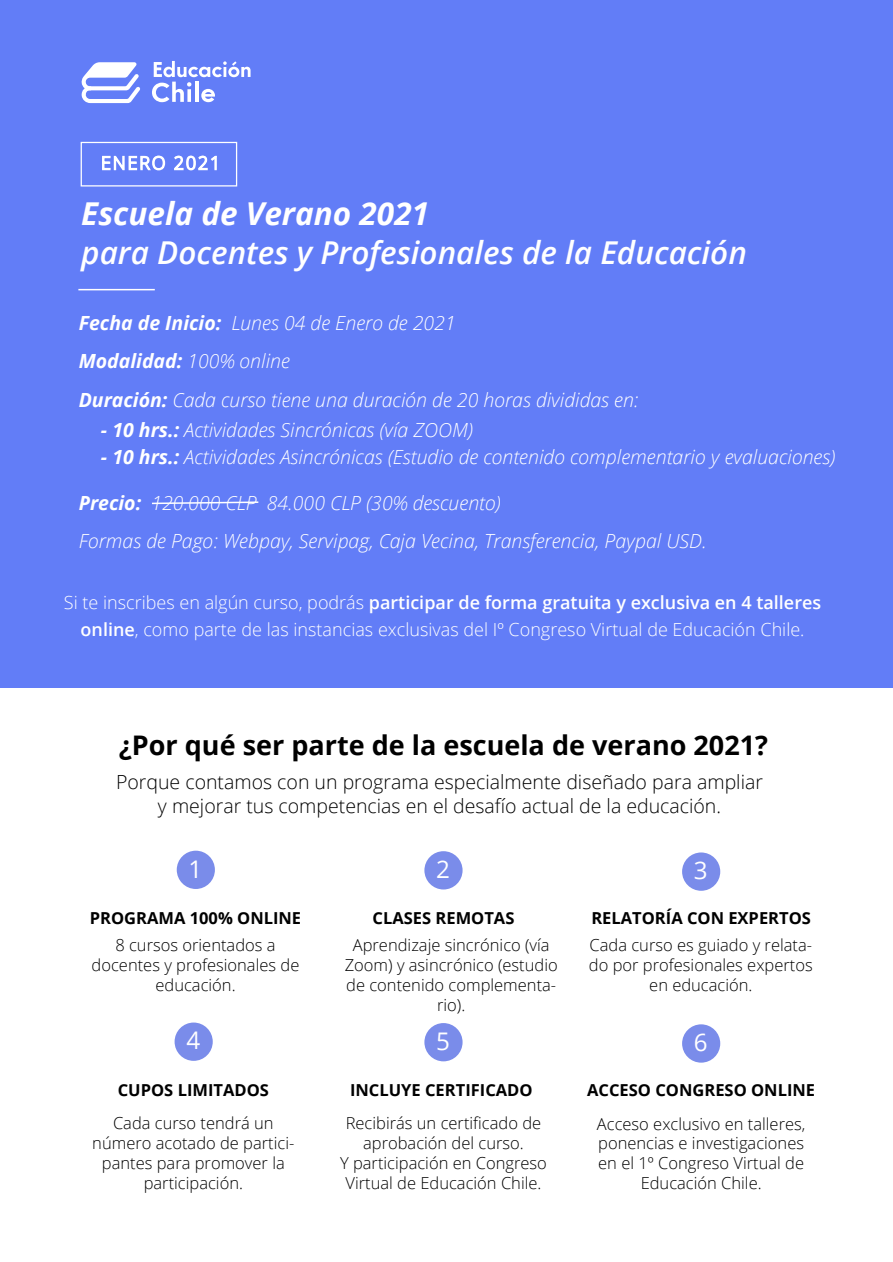
<style>
.page{position:relative;width:893px;height:1262px;background:#fff}
.page>*{position:absolute;margin:0;border:0;box-sizing:border-box;transform-origin:0 0}
.t1{font:italic 600 31.5px "Open Sans";color:#fff}
.t2{font:italic 700 31.5px "Open Sans";color:#fff}
.t3{font:700 27px "Open Sans";color:#000}
.t4{font:24.3px "Open Sans";color:#fff}
.t5{font:italic 300 19.5px/38.4px "Open Sans";color:#fff}
.t6{font:300 19.5px/23.4px "Open Sans";color:#000;text-align:center}
.t7{font:300 18px/27px "Open Sans";color:#fff;text-align:center}
.t8{font:300 16.5px/19.8px "Open Sans";color:#000;text-align:center}
.t9{font:700 16.5px "Open Sans";color:#000}
.s1{font-weight:700}
.s2{font-weight:600}
</style>
<div class="page">
<div style="left:0;top:0;width:892px;height:687px;background:#627df7"></div>
<svg style="left:81px;top:62px;width:59px;height:41px"></svg>
<svg style="left:152px;top:61px;width:98px;height:41px"></svg>
<div style="left:81px;top:142px;width:156px;height:44px;border:1px solid #fff"></div>
<svg style="left:102px;top:155px;width:64px;height:16px"></svg>
<svg style="left:174px;top:155px;width:43px;height:16px"></svg>
<hr style="left:78px;top:289px;width:77px;height:1px;background:#fff">
<div style="left:177px;top:850px;width:38px;height:39px;background:#7a8cea;border-radius:50%"></div>
<div style="left:424px;top:851px;width:38px;height:38px;background:#7a8cea;border-radius:50%"></div>
<div style="left:682px;top:852px;width:38px;height:38px;background:#7a8cea;border-radius:50%"></div>
<div style="left:174px;top:1022px;width:39px;height:38px;background:#7a8cea;border-radius:50%"></div>
<div style="left:424px;top:1023px;width:38px;height:38px;background:#7a8cea;border-radius:50%"></div>
<div style="left:682px;top:1024px;width:38px;height:38px;background:#7a8cea;border-radius:50%"></div>
<svg style="left:152px;top:501px;width:107px;height:4px"></svg>
<h1 class="t2" style="left:81px;top:192px;width:349px">Escuela de Verano 2021</h1>
<h1 class="t1" style="left:81px;top:231px;width:667px">para Docentes y Profesionales de la Educación</h1>
<p class="t5" style="left:79px;top:303px;width:561px"><span class="s1">Fecha de Inicio:</span> Lunes 04 de Enero de 2021<br><span class="s1">Modalidad:</span> 100% online<br><span class="s1">Duración:</span> Cada curso tiene una duración de 20 horas divididas en:</p>
<p class="t5" style="left:101px;top:410px;width:373px"><span class="s1">- 10 hrs.:</span> Actividades Sincrónicas (vía ZOOM)</p>
<p class="t5" style="left:101px;top:437px;width:735px"><span class="s1">- 10 hrs.:</span> Actividades Asincrónicas (Estudio de contenido complementario y evaluaciones)</p>
<p class="t5" style="left:79px;top:483px;width:629px"><span class="s1">Precio:</span> 120.000 CLP 84.000 CLP (30% descuento)<br>Formas de Pago: Webpay, Servipag, Caja Vecina, Transferencia, Paypal USD.</p>
<p class="t7" style="left:64px;top:588px;width:758px">Si te inscribes en algún curso, podrás <span class="s2">participar de forma gratuita y exclusiva en 4 talleres online</span>, como parte de las instancias exclusivas del Iº Congreso Virtual de Educación Chile.</p>
<h2 class="t3" style="left:119px;top:726px;width:650px">¿Por qué ser parte de la escuela de verano 2021?</h2>
<p class="t6" style="left:116px;top:770px;width:648px">Porque contamos con un programa especialmente diseñado para ampliar y mejorar tus competencias en el desafío actual de la educación.</p>
<h3 class="t4" style="left:189px;top:852px;width:15px">1</h3>
<p class="t9" style="left:90px;top:906px;width:213px">PROGRAMA 100% ONLINE</p>
<p class="t8" style="left:92px;top:935px;width:209px">8 cursos orientados a docentes y profesionales de educación.</p>
<h3 class="t4" style="left:186px;top:1024px;width:15px">4</h3>
<p class="t9" style="left:118px;top:1078px;width:153px">CUPOS LIMITADOS</p>
<p class="t8" style="left:92px;top:1113px;width:204px">Cada curso tendrá un número acotado de partici&shy;pantes para promover la participación.</p>
<h3 class="t4" style="left:436px;top:852px;width:15px">2</h3>
<h3 class="t4" style="left:694px;top:854px;width:15px">3</h3>
<p class="t9" style="left:372px;top:906px;width:143px">CLASES REMOTAS</p>
<p class="t9" style="left:591px;top:906px;width:221px">RELATORÍA CON EXPERTOS</p>
<p class="t8" style="left:345px;top:935px;width:214px">Aprendizaje sincrónico (vía<br>Zoom) y asincrónico (estudio de contenido complementa&shy;rio).</p>
<p class="t8" style="left:589px;top:935px;width:225px">Cada curso es guiado y relata&shy;do por profesionales expertos en educación.</p>
<h3 class="t4" style="left:436px;top:1024px;width:15px">5</h3>
<h3 class="t4" style="left:694px;top:1025px;width:15px">6</h3>
<p class="t9" style="left:350px;top:1078px;width:184px">INCLUYE CERTIFICADO</p>
<p class="t9" style="left:587px;top:1078px;width:229px">ACCESO CONGRESO ONLINE</p>
<p class="t8" style="left:340px;top:1113px;width:208px">Recibirás un certificado de aprobación del curso.<br>Y participación en Congreso<br>Virtual de Educación Chile.</p>
<p class="t8" style="left:597px;top:1113px;width:210px">Acceso exclusivo en talleres, ponencias e investigaciones en el 1º Congreso Virtual de<br>Educación Chile.</p>
</div>
